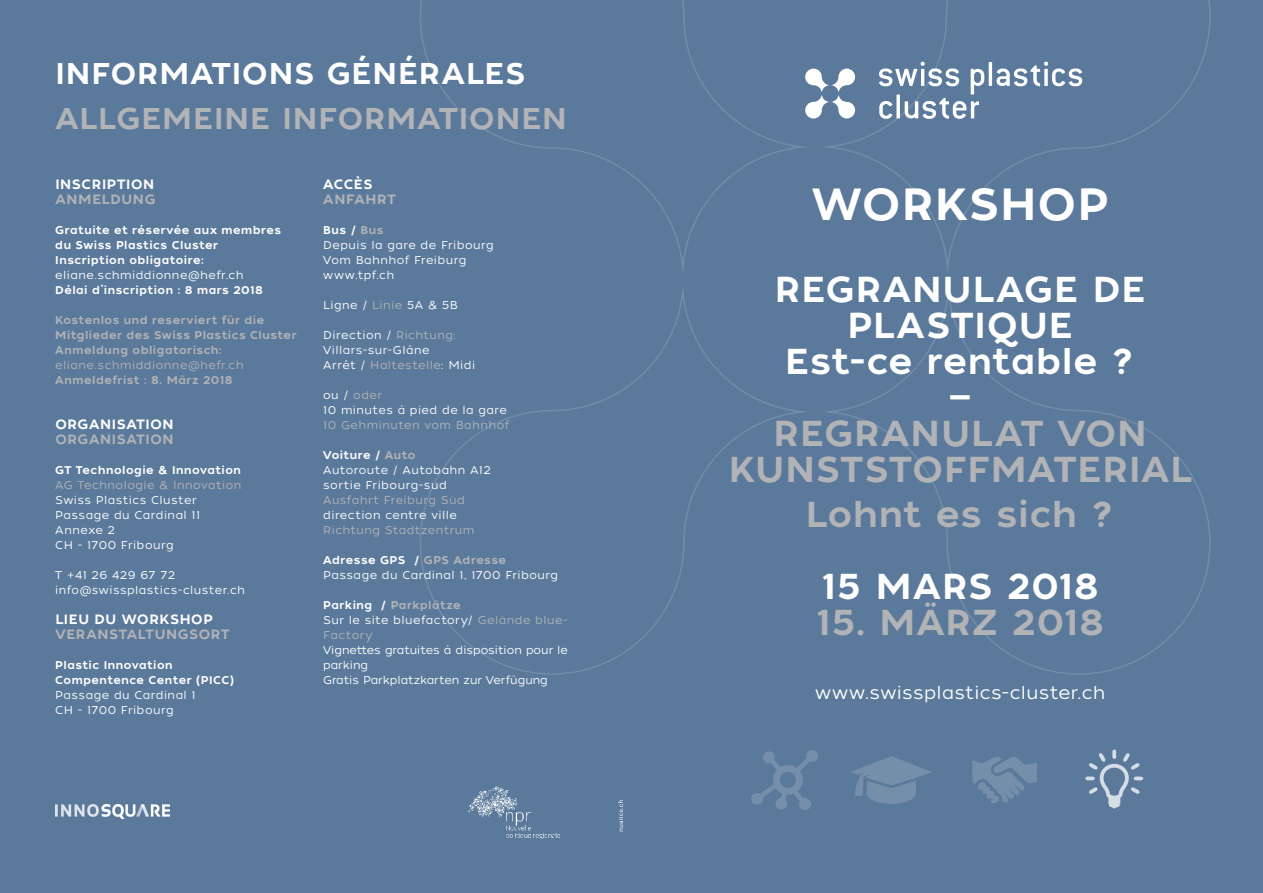
<style>
.page{position:relative;width:1263px;height:893px;background:#5a799b}
.page>*{position:absolute;margin:0;border:0;box-sizing:border-box;transform-origin:0 0}
.t1{font:45px "Tide Sans 500 Dudette";letter-spacing:.03em;color:#fff}
.t2{font:36px/36px "Tide Sans 500 Dudette";letter-spacing:.025em;color:#b2b3b7;text-align:center}
.t3{font:36px "Tide Sans 500 Dudette";letter-spacing:.025em;color:#fff}
.t4{font:36px "Tide Sans 500 Dudette";letter-spacing:.005em;color:#b2b3b7}
.t5{font:36px "Tide Sans 500 Dudette";letter-spacing:.005em;color:#fff}
.t6{font:30px "Tide Sans 500 Dudette";letter-spacing:.035em;color:#b2b3b7}
.t7{font:30px "Tide Sans 500 Dudette";letter-spacing:.035em;color:#fff}
.t8{font:18px "Tide Sans 300 Lil Kahuna";letter-spacing:.015em;color:#fff}
.t9{font:13.5px/15px "Tide Sans 500 Dudette";letter-spacing:.05em;color:#fff}
.t10{font:13.5px/15px "Tide Sans 500 Dudette";letter-spacing:.045em;color:#b2b3b7}
.t11{font:11.25px/15px "Tide Sans 300 Lil Kahuna";letter-spacing:.04em;color:#fff}
.t12{font:11.25px "Tide Sans 500 Dudette";letter-spacing:.045em;color:#fff}
.t13{font:11.25px/15px "Tide Sans 500 Dudette";letter-spacing:.045em;color:#b2b3b7}
.t14{font:11.25px/15px "Tide Sans 300 Lil Kahuna";letter-spacing:.04em;color:#b2b3b7}
.t15{font:11.25px/15px "Tide Sans 300 Lil Kahuna";color:#fff}
.s1{color:#b2b3b7}
.s2{color:#fff}
</style>
<div class="page">
<svg style="left:420px;top:0;width:791px;height:675px"></svg>
<svg style="left:1085px;top:749px;width:58px;height:59px"></svg>
<svg style="left:851px;top:756px;width:80px;height:48px"></svg>
<svg style="left:972px;top:757px;width:65px;height:47px"></svg>
<svg style="left:751px;top:750px;width:67px;height:60px"></svg>
<svg style="left:618px;top:800px;width:5px;height:31px"></svg>
<svg style="left:805px;top:62px;width:277px;height:57px"></svg>
<img style="left:55px;top:804px;width:115px;height:14px">
<img style="left:468px;top:787px;width:92px;height:52px">
<p class="t7" style="left:55px;top:54px;width:472px">INFORMATIONS GÉNÉRALES</p>
<p class="t6" style="left:55px;top:99px;width:513px">ALLGEMEINE INFORMATIONEN</p>
<p class="t9" style="left:55px;top:177px;width:101px">INSCRIPTION<br><span class="s1">ANMELDUNG</span></p>
<p class="t12" style="left:55px;top:223px;width:227px">Gratuite et réservée aux membres</p>
<p class="t12" style="left:55px;top:238px;width:164px">du Swiss Plastics Cluster</p>
<p class="t12" style="left:55px;top:253px;width:150px">Inscription obligatoire:</p>
<p class="t11" style="left:55px;top:268px;width:190px">eliane.schmiddionne@hefr.ch</p>
<p class="t12" style="left:55px;top:283px;width:209px">Délai d’inscription : 8 mars 2018</p>
<p class="t13" style="left:55px;top:313px;width:243px">Kostenlos und reserviert für die<br>Mitglieder des Swiss Plastics Cluster</p>
<p class="t13" style="left:55px;top:343px;width:168px">Anmeldung obligatorisch:</p>
<p class="t14" style="left:55px;top:358px;width:190px">eliane.schmiddionne@hefr.ch</p>
<p class="t13" style="left:55px;top:373px;width:179px">Anmeldefrist : 8. März 2018</p>
<p class="t9" style="left:55px;top:417px;width:120px">ORGANISATION<br><span class="s1">ORGANISATION</span></p>
<p class="t12" style="left:55px;top:463px;width:187px">GT Technologie &amp; Innovation</p>
<p class="t14" style="left:55px;top:478px;width:188px">AG Technologie &amp; Innovation<br><span class="s2">Swiss Plastics Cluster</span></p>
<p class="t11" style="left:55px;top:508px;width:146px">Passage du Cardinal 11</p>
<p class="t11" style="left:55px;top:523px;width:61px">Annexe 2</p>
<p class="t11" style="left:55px;top:538px;width:120px">CH - 1700 Fribourg</p>
<p class="t11" style="left:55px;top:568px;width:122px">T +41 26 429 67 72</p>
<p class="t11" style="left:55px;top:583px;width:191px">info@swissplastics-cluster.ch</p>
<p class="t10" style="left:55px;top:612px;width:176px"><span class="s2">LIEU DU WORKSHOP<br></span>VERANSTALTUNGSORT</p>
<p class="t12" style="left:55px;top:658px;width:119px">Plastic Innovation</p>
<p class="t12" style="left:55px;top:673px;width:180px">Compentence Center (PICC)</p>
<p class="t11" style="left:55px;top:688px;width:142px">Passage du Cardinal 1</p>
<p class="t11" style="left:55px;top:703px;width:120px">CH - 1700 Fribourg</p>
<p class="t10" style="left:323px;top:177px;width:74px"><span class="s2">ACCÈS<br></span>ANFAHRT</p>
<p class="t12" style="left:323px;top:223px;width:62px">Bus / <span class="s1">Bus</span></p>
<p class="t11" style="left:323px;top:238px;width:172px">Depuis la gare de Fribourg<br>Vom Bahnhof Freiburg</p>
<p class="t11" style="left:323px;top:268px;width:72px">www.tpf.ch</p>
<p class="t11" style="left:323px;top:298px;width:136px">Ligne / <span class="s1">Linie</span> 5A &amp; 5B</p>
<p class="t11" style="left:323px;top:328px;width:134px">Direction / <span class="s1">Richtung:</span></p>
<p class="t11" style="left:323px;top:343px;width:108px">Villars-sur-Glâne</p>
<p class="t11" style="left:323px;top:358px;width:154px">Arrêt / <span class="s1">Haltestelle</span>: Midi</p>
<p class="t14" style="left:323px;top:388px;width:60px"><span class="s2">ou /</span> oder</p>
<p class="t11" style="left:323px;top:403px;width:188px">10 minutes à pied de la gare<br><span class="s1">10 Gehminuten vom Bahnhof</span></p>
<p class="t12" style="left:323px;top:448px;width:94px">Voiture / <span class="s1">Auto</span></p>
<p class="t11" style="left:323px;top:463px;width:169px">Autoroute / Autobahn A12</p>
<p class="t11" style="left:323px;top:478px;width:125px">sortie Fribourg-sud</p>
<p class="t14" style="left:323px;top:493px;width:143px">Ausfahrt Freiburg Süd</p>
<p class="t11" style="left:323px;top:508px;width:135px">direction centre ville</p>
<p class="t14" style="left:323px;top:523px;width:153px">Richtung Stadtzentrum</p>
<p class="t12" style="left:323px;top:553px;width:184px">Adresse GPS / <span class="s1">GPS Adresse</span></p>
<p class="t11" style="left:323px;top:568px;width:236px">Passage du Cardinal 1, 1700 Fribourg</p>
<p class="t13" style="left:323px;top:598px;width:139px"><span class="s2">Parking /</span> Parkplätze</p>
<p class="t11" style="left:323px;top:613px;width:246px">Sur le site bluefactory/ <span class="s1">Gelände blue-<br>Factory</span></p>
<p class="t15" style="left:323px;top:643px;width:246px">Vignettes gratuites à disposition pour le parking</p>
<p class="t15" style="left:323px;top:673px;width:226px">Gratis Parkplatzkarten zur Verfügung</p>
<p class="t1" style="left:812px;top:175px;width:298px">WORKSHOP</p>
<p class="t3" style="left:775px;top:266px;width:372px">REGRANULAGE DE</p>
<p class="t3" style="left:847px;top:302px;width:227px">PLASTIQUE</p>
<p class="t3" style="left:785px;top:338px;width:351px">Est-ce rentable ?</p>
<p class="t3" style="left:949px;top:374px;width:23px">—</p>
<p class="t2" style="left:729px;top:416px;width:464px">REGRANULAT VON<br>KUNSTSTOFFMATERIAL</p>
<p class="t2" style="left:806px;top:497px;width:310px">Lohnt es sich ?</p>
<p class="t5" style="left:821px;top:563px;width:279px">15 MARS 2018</p>
<p class="t4" style="left:816px;top:599px;width:290px">15. MÄRZ 2018</p>
<p class="t8" style="left:815px;top:681px;width:292px">www.swissplastics-cluster.ch</p>
</div>
